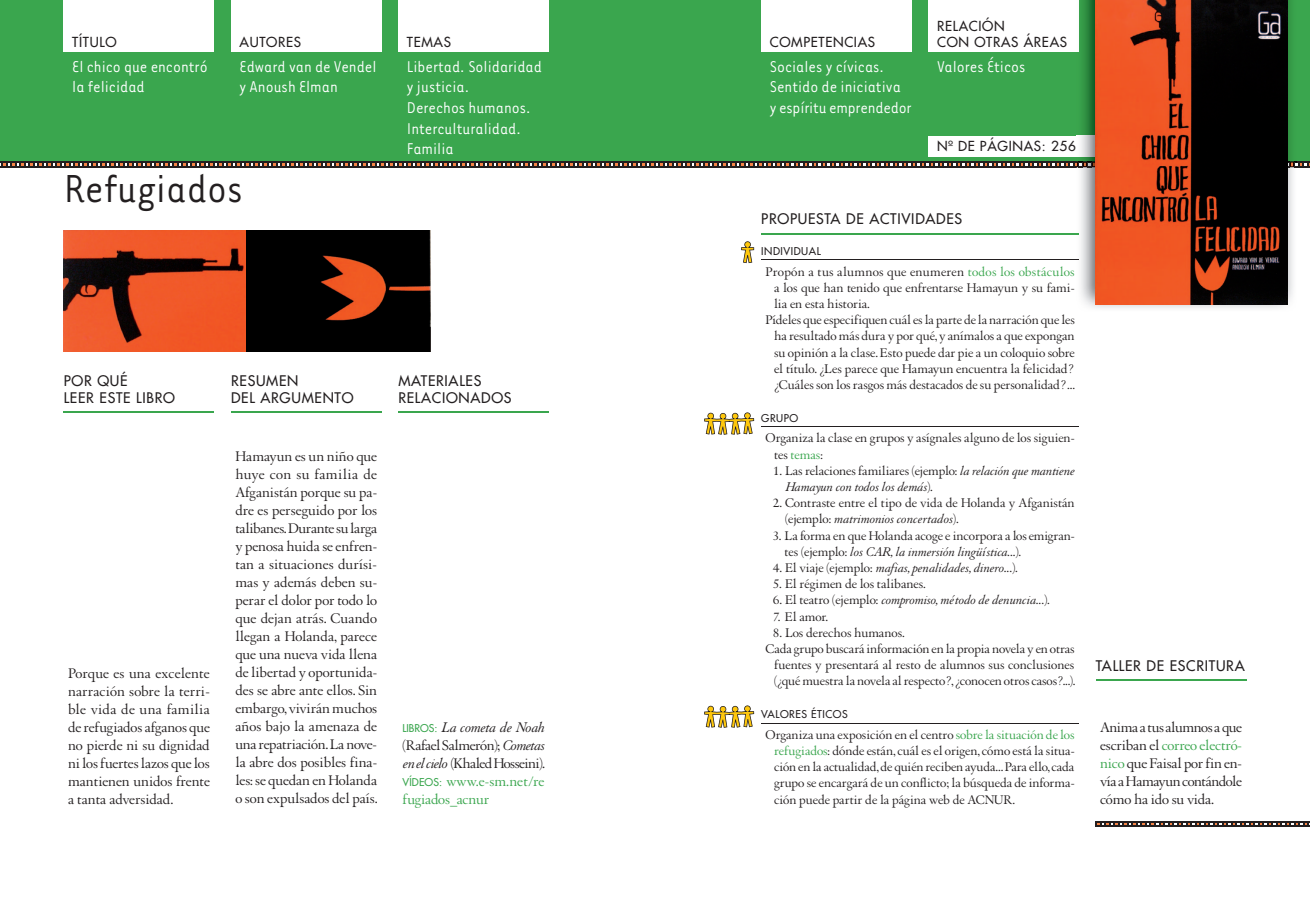
<style>
.page{position:relative;width:1310px;height:910px;background:#fff}
.page>*{position:absolute;margin:0;border:0;box-sizing:border-box;transform-origin:0 0}
.t1{font:45px "Tarzana Narrow";color:#231f20}
.t2{font:18px/20.7px "Tarzana Narrow";color:#fff}
.t3{font:15px/18px "Augereau";letter-spacing:-.01em;color:#231f20;text-align:justify}
.t4{font:14.25px/17.1px "Futura";letter-spacing:.05em;color:#231f20}
.t5{font:13.5px/16.2px "Augereau";color:#231f20}
.t6{font:italic 13.5px/16.2px "Augereau";color:#231f20}
.t7{font:13.5px "Futura";letter-spacing:.05em;color:#231f20}
.t8{font:13.5px "Augereau";letter-spacing:.02em;color:#231f20}
.t9{font:10.5px "Futura";letter-spacing:.05em;color:#231f20}
.s1{font-family:"Futura";font-size:10.5px;color:#3aa64e}
.s2{font-style:italic}
.s3{color:#3aa64e}
.s4{font-style:normal}
</style>
<div class="page">
<div style="left:0;top:0;width:1310px;height:165px;background:#3aa64e"></div>
<div style="left:64px;top:0;width:150px;height:51px;background:#fff"></div>
<div style="left:231px;top:0;width:150px;height:51px;background:#fff"></div>
<div style="left:398px;top:0;width:151px;height:51px;background:#fff"></div>
<div style="left:761px;top:0;width:150px;height:51px;background:#fff"></div>
<div style="left:928px;top:0;width:151px;height:51px;background:#fff"></div>
<div style="left:928px;top:136px;width:178px;height:20px;background:#fff"></div>
<svg style="left:1096px;top:821px;width:214px;height:6px"></svg>
<img style="left:1077px;top:168px;width:216px;height:140px">
<img style="left:1077px;top:0;width:219px;height:162px">
<img style="left:1077px;top:0;width:2px;height:51px">
<img style="left:1077px;top:136px;width:19px;height:20px">
<svg style="left:0;top:162px;width:1310px;height:6px;background:#5e4a41"></svg>
<img style="left:1096px;top:0;width:191px;height:304px">
<img style="left:64px;top:231px;width:183px;height:120px">
<svg style="left:247px;top:231px;width:183px;height:120px;background:#1c0a04"></svg>
<hr style="left:761px;top:233px;width:318px;height:1px;background:#3aa64e">
<hr style="left:1096px;top:679px;width:150px;height:2px;background:#3aa64e">
<hr style="left:398px;top:411px;width:151px;height:2px;background:#3aa64e">
<hr style="left:64px;top:411px;width:150px;height:2px;background:#3aa64e">
<hr style="left:231px;top:411px;width:150px;height:2px;background:#3aa64e">
<svg style="left:741px;top:241px;width:13px;height:22px"></svg>
<svg style="left:704px;top:412px;width:50px;height:23px"></svg>
<svg style="left:704px;top:705px;width:50px;height:23px"></svg>
<hr style="left:761px;top:259px;width:318px;height:1px;background:#231f20">
<hr style="left:761px;top:426px;width:318px;height:1px;background:#231f20">
<hr style="left:761px;top:723px;width:318px;height:1px;background:#231f20">
<p class="t7" style="left:937px;top:17px;width:69px">RELACIÓN</p>
<p class="t7" style="left:72px;top:33px;width:46px">TÍTULO</p>
<p class="t7" style="left:407px;top:33px;width:46px">TEMAS</p>
<p class="t7" style="left:770px;top:33px;width:107px">COMPETENCIAS</p>
<p class="t7" style="left:240px;top:33px;width:63px">AUTORES</p>
<p class="t7" style="left:937px;top:33px;width:131px">CON OTRAS ÁREAS</p>
<h2 class="t2" style="left:72px;top:55px;width:137px">El chico que encontró la felicidad</h2>
<h2 class="t2" style="left:240px;top:55px;width:138px">Edward van de Vendel y Anoush Elman</h2>
<h2 class="t2" style="left:770px;top:55px;width:143px">Sociales y cívicas.<br>Sentido de iniciativa y espíritu emprendedor</h2>
<h2 class="t2" style="left:937px;top:55px;width:90px">Valores Éticos</h2>
<h2 class="t2" style="left:407px;top:55px;width:137px">Libertad. Solidaridad y justicia.<br>Derechos humanos.<br>Interculturalidad.<br>Familia</h2>
<p class="t7" style="left:937px;top:137px;width:140px">Nº DE PÁGINAS: 256</p>
<h1 class="t1" style="left:64px;top:161px;width:181px">Refugiados</h1>
<p class="t4" style="left:64px;top:372px;width:113px">POR QUÉ<br>LEER ESTE LIBRO</p>
<p class="t4" style="left:231px;top:372px;width:124px">RESUMEN<br>DEL ARGUMENTO</p>
<p class="t3" style="left:68px;top:664px;width:143px">Porque es una excelente narración sobre la terri&shy;ble vida de una familia de refugiados afganos que no pierde ni su dignidad ni los fuertes lazos que los mantienen unidos frente a tanta adversidad.</p>
<p class="t3" style="left:235px;top:447px;width:144px">Hamayun es un niño que huye con su familia de Afganistán porque su pa&shy;dre es perseguido por los talibanes. Durante su larga y penosa huida se enfren&shy;tan a situaciones durísi&shy;mas y además deben su&shy;perar el dolor por todo lo que dejan atrás. Cuando llegan a Holanda, parece que una nueva vida llena de libertad y oportunida&shy;des se abre ante ellos. Sin embargo, vivirán muchos años bajo la amenaza de una repatriación. La nove&shy;la abre dos posibles fina&shy;les: se quedan en Holanda o son expulsados del país.</p>
<p class="t4" style="left:398px;top:372px;width:115px">MATERIALES<br>RELACIONADOS</p>
<p class="t3" style="left:403px;top:718px;width:144px"><span class="s1">LIBROS:</span> <span class="s2">La cometa de Noah </span>(Rafael Salmerón); <span class="s2">Cometas en el cielo</span> (Khaled Hosseini).<br><span class="s1">VÍDEOS:</span> <span class="s3">www.e-sm.net/re fugiados_acnur</span></p>
<p class="t4" style="left:761px;top:211px;width:202px">PROPUESTA DE ACTIVIDADES</p>
<p class="t9" style="left:761px;top:244px;width:61px">INDIVIDUAL</p>
<p class="t8" style="left:765px;top:263px;width:310px">Propón a tus alumnos que enumeren <span class="s3">todos los obstáculos</span></p>
<p class="t5" style="left:774px;top:279px;width:302px">a los que han tenido que enfrentarse Hamayun y su fami-</p>
<p class="t5" style="left:774px;top:295px;width:97px">lia en esta historia.</p>
<p class="t5" style="left:765px;top:312px;width:311px">Pídeles que especifiquen cuál es la parte de la narración que les</p>
<p class="t5" style="left:774px;top:328px;width:302px">ha resultado más dura y por qué, y anímalos a que expongan</p>
<p class="t5" style="left:774px;top:344px;width:302px">su opinión a la clase. Esto puede dar pie a un coloquio sobre</p>
<p class="t5" style="left:774px;top:360px;width:302px">el título. ¿Les parece que Hamayun encuentra la felicidad?</p>
<p class="t5" style="left:774px;top:376px;width:303px">¿Cuáles son los rasgos más destacados de su personalidad?...</p>
<p class="t9" style="left:761px;top:411px;width:38px">GRUPO</p>
<p class="t5" style="left:774px;top:430px;width:302px;text-indent:-9px">Organiza la clase en grupos y asígnales alguno de los siguien&shy;tes <span class="s3">temas</span>:</p>
<p class="t6" style="left:785px;top:462px;width:291px;text-indent:-12px"><span class="s4">1. Las relaciones familiares (ejemplo:</span> la relación que mantiene<br>Hamayun con todos los demás<span class="s4">).</span></p>
<p class="t5" style="left:785px;top:495px;width:291px;text-indent:-12px">2. Contraste entre el tipo de vida de Holanda y Afganistán (ejemplo: <span class="s2">matrimonios concertados</span>).</p>
<p class="t5" style="left:784px;top:527px;width:292px;text-indent:-12px">3. La forma en que Holanda acoge e incorpora a los emigran&shy;tes (ejemplo: <span class="s2">los CAR, la inmersión lingüística</span>...).</p>
<p class="t6" style="left:773px;top:559px;width:247px"><span class="s4">4. El viaje (ejemplo:</span> mafias, penalidades, dinero<span class="s4">...).</span></p>
<p class="t5" style="left:773px;top:576px;width:155px">5. El régimen de los talibanes.</p>
<p class="t6" style="left:773px;top:592px;width:279px"><span class="s4">6. El teatro (ejemplo:</span> compromiso, método de denuncia<span class="s4">...).</span></p>
<p class="t5" style="left:773px;top:608px;width:57px">7. El amor.</p>
<p class="t5" style="left:773px;top:624px;width:134px">8. Los derechos humanos.</p>
<p class="t5" style="left:765px;top:641px;width:310px">Cada grupo buscará información en la propia novela y en otras</p>
<p class="t5" style="left:774px;top:657px;width:302px">fuentes y presentará al resto de alumnos sus conclusiones</p>
<p class="t5" style="left:774px;top:673px;width:303px">(¿qué muestra la novela al respecto?, ¿conocen otros casos?...).</p>
<p class="t9" style="left:761px;top:708px;width:88px">VALORES ÉTICOS</p>
<p class="t5" style="left:774px;top:726px;width:302px;text-align:justify;text-indent:-9px">Organiza una exposición en el centro <span class="s3">sobre la situación de los refugiados</span>: dónde están, cuál es el origen, cómo está la situa&shy;ción en la actualidad, de quién reciben ayuda... Para ello, cada grupo se encargará de un conflicto; la búsqueda de informa&shy;ción puede partir de la página web de ACNUR.</p>
<p class="t4" style="left:1096px;top:657px;width:150px">TALLER DE ESCRITURA</p>
<p class="t3" style="left:1100px;top:718px;width:143px">Anima a tus alumnos a que escriban el <span class="s3">correo electró&shy;nico</span> que Faisal por fin en&shy;vía a Hamayun contándole cómo ha ido su vida.</p>
</div>
